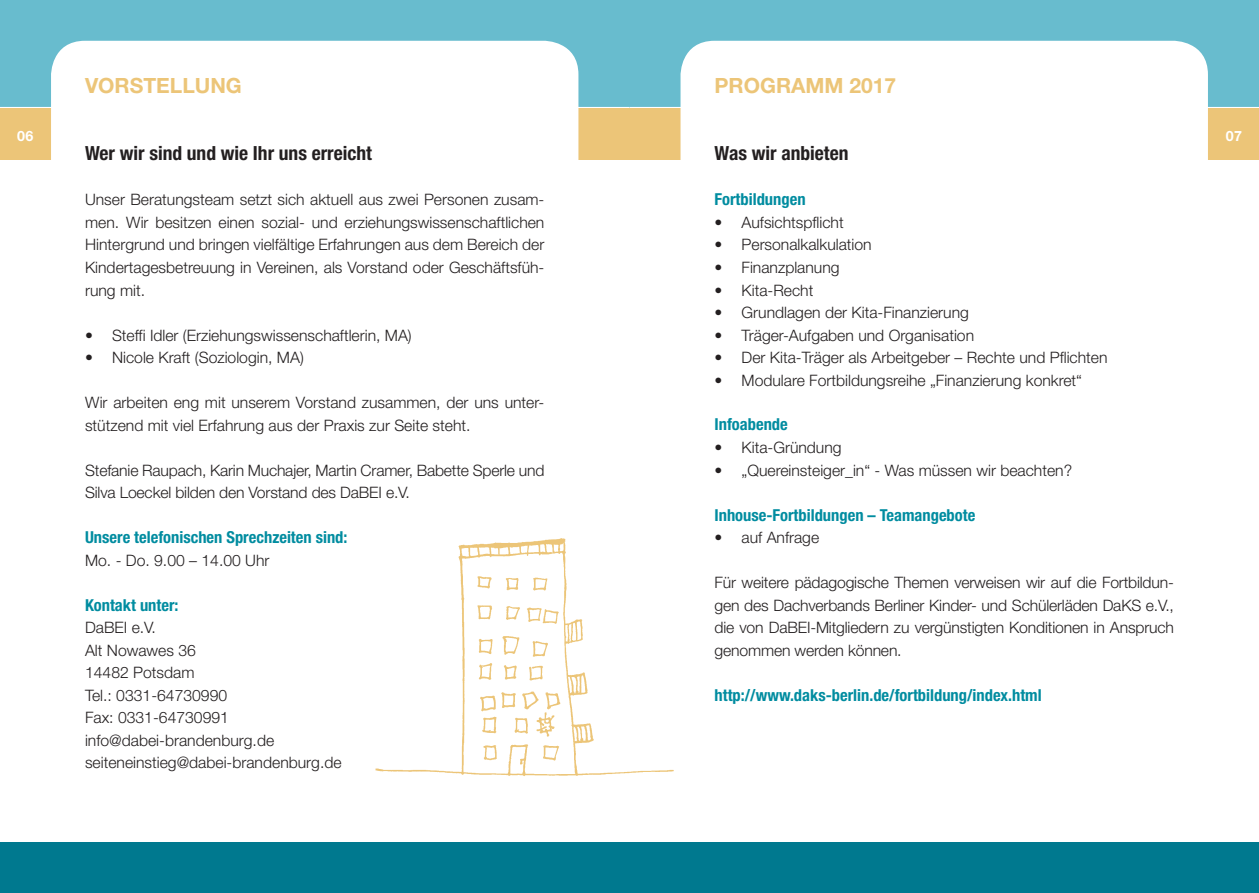
<style>
.page{position:relative;width:1259px;height:893px;background:#fff}
.page>*{position:absolute;margin:0;border:0;box-sizing:border-box;transform-origin:0 0}
.t1{font:700 21px "Helvetica Neue";color:#ecc578}
.t2{font:700 condensed 19.5px "Helvetica Neue";color:#231f20}
.t3{font:700 condensed 16.5px "Helvetica Neue";color:#008ca0}
.t4{font:300 15.75px/22.5px "Helvetica Neue";color:#231f20}
.t5{font:700 14.25px "Helvetica Neue";color:#fff}
</style>
<div class="page">
<div style="left:629px;top:0;width:630px;height:159px;background:#68bcce"></div>
<div style="left:0;top:0;width:629px;height:159px;background:#68bcce"></div>
<div style="left:0;top:842px;width:629px;height:51px;background:#00798f"></div>
<div style="left:629px;top:842px;width:630px;height:51px;background:#00798f"></div>
<hr style="left:629px;top:107px;width:630px;height:1px;background:#fff">
<hr style="left:0;top:107px;width:629px;height:1px;background:#fff">
<div style="left:0;top:108px;width:629px;height:51px;background:#ecc578"></div>
<div style="left:629px;top:108px;width:630px;height:51px;background:#ecc578"></div>
<div style="left:680px;top:41px;width:528px;height:601px;background:#fff;border-radius:34px"></div>
<div style="left:51px;top:41px;width:527px;height:601px;background:#fff;border-radius:34px"></div>
<img style="left:375px;top:538px;width:299px;height:238px">
<h1 class="t1" style="left:85px;top:72px;width:158px">VORSTELLUNG</h1>
<h1 class="t1" style="left:714px;top:72px;width:183px">PROGRAMM 2017</h1>
<p class="t5" style="left:17px;top:127px;width:18px">06</p>
<p class="t5" style="left:1225px;top:127px;width:18px">07</p>
<p class="t2" style="left:85px;top:142px;width:288px">Wer wir sind und wie Ihr uns erreicht</p>
<p class="t4" style="left:85px;top:188px;width:461px;text-align:justify">Unser Beratungsteam setzt sich aktuell aus zwei Personen zusam&shy;men. Wir besitzen einen sozial- und erziehungswissenschaftlichen Hintergrund und bringen vielfältige Erfahrungen aus dem Bereich der Kindertagesbetreuung in Vereinen, als Vorstand oder Geschäftsfüh&shy;rung mit.</p>
<p class="t4" style="left:85px;top:323px;width:328px">• Steffi Idler (Erziehungswissenschaftlerin, MA)</p>
<p class="t4" style="left:85px;top:346px;width:220px">• Nicole Kraft (Soziologin, MA)</p>
<p class="t4" style="left:85px;top:391px;width:461px">Wir arbeiten eng mit unserem Vorstand zusammen, der uns unter&shy;stützend mit viel Erfahrung aus der Praxis zur Seite steht.</p>
<p class="t4" style="left:85px;top:458px;width:461px">Stefanie Raupach, Karin Muchajer, Martin Cramer, Babette Sperle und<br>Silva Loeckel bilden den Vorstand des DaBEI e.V.</p>
<p class="t3" style="left:85px;top:527px;width:264px">Unsere telefonischen Sprechzeiten sind:</p>
<p class="t4" style="left:85px;top:548px;width:186px">Mo. - Do. 9.00 – 14.00 Uhr</p>
<p class="t3" style="left:85px;top:595px;width:95px">Kontakt unter:</p>
<p class="t4" style="left:85px;top:616px;width:258px">DaBEI e.V.<br>Alt Nowawes 36<br>14482 Potsdam<br>Tel.: 0331-64730990<br>Fax: 0331-64730991 info@dabei-brandenburg.de seiteneinstieg@dabei-brandenburg.de</p>
<p class="t2" style="left:714px;top:142px;width:135px">Was wir anbieten</p>
<p class="t3" style="left:714px;top:190px;width:92px">Fortbildungen</p>
<p class="t4" style="left:714px;top:211px;width:131px">• Aufsichtspflicht</p>
<p class="t4" style="left:714px;top:233px;width:159px">• Personalkalkulation</p>
<p class="t4" style="left:714px;top:256px;width:127px">• Finanzplanung</p>
<p class="t4" style="left:714px;top:278px;width:100px">• Kita-Recht</p>
<p class="t4" style="left:714px;top:301px;width:256px">• Grundlagen der Kita-Finanzierung</p>
<p class="t4" style="left:714px;top:323px;width:261px">• Träger-Aufgaben und Organisation</p>
<p class="t4" style="left:714px;top:346px;width:394px">• Der Kita-Träger als Arbeitgeber – Rechte und Pflichten</p>
<p class="t4" style="left:714px;top:368px;width:369px">• Modulare Fortbildungsreihe „Finanzierung konkret“</p>
<p class="t3" style="left:714px;top:415px;width:75px">Infoabende</p>
<p class="t4" style="left:714px;top:436px;width:129px">• Kita-Gründung</p>
<p class="t4" style="left:714px;top:458px;width:359px">• „Quereinsteiger_in“ - Was müssen wir beachten?</p>
<p class="t3" style="left:714px;top:505px;width:262px">Inhouse-Fortbildungen – Teamangebote</p>
<p class="t4" style="left:714px;top:526px;width:106px">• auf Anfrage</p>
<p class="t4" style="left:714px;top:571px;width:461px;text-align:justify">Für weitere pädagogische Themen verweisen wir auf die Fortbildun&shy;gen des Dachverbands Berliner Kinder- und Schülerläden DaKS e.V., die von DaBEI-Mitgliedern zu vergünstigten Konditionen in Anspruch genommen werden können.</p>
<p class="t3" style="left:714px;top:685px;width:329px">http://www.daks-berlin.de/fortbildung/index.html</p>
</div>
